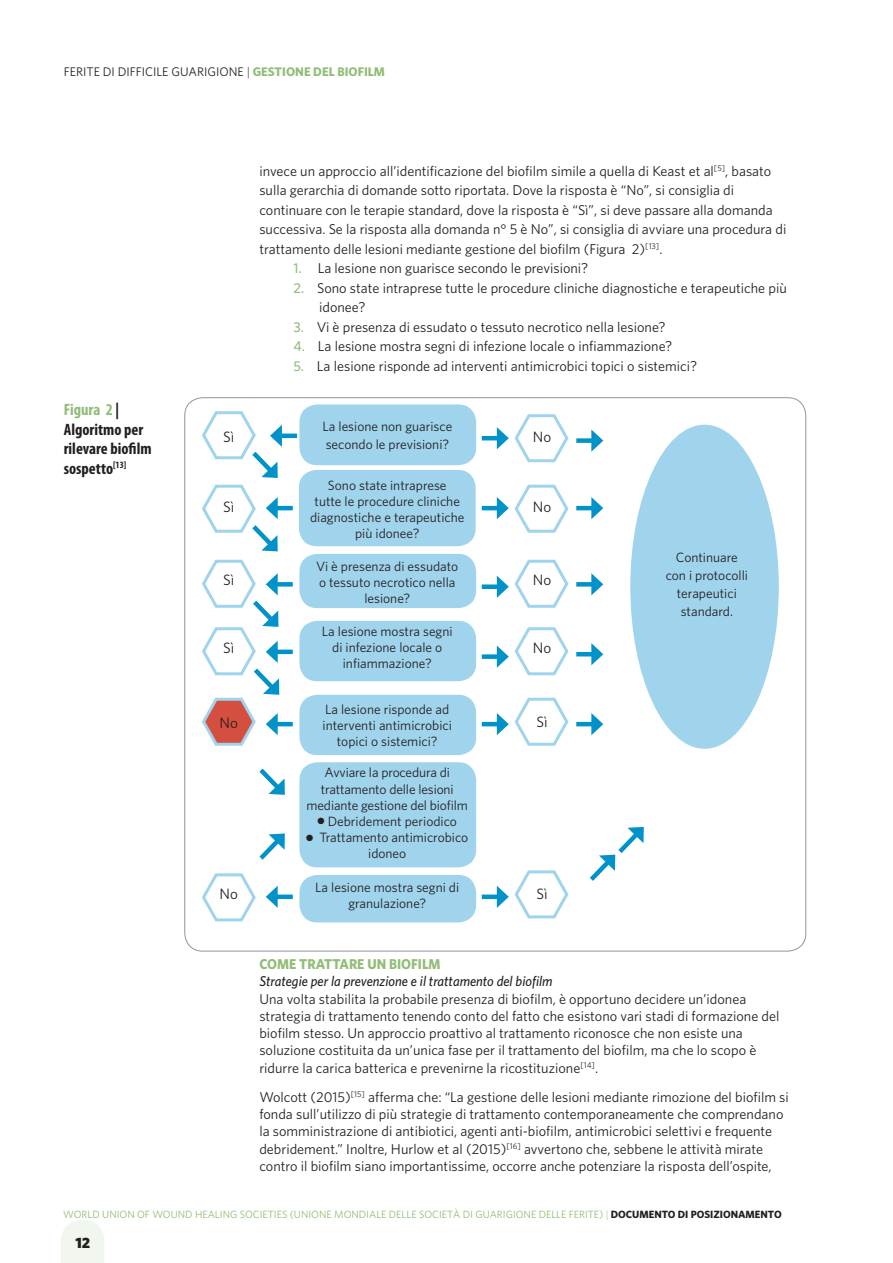
<style>
.page{position:relative;width:893px;height:1263px;background:#fff}
.page>*{position:absolute;margin:0;border:0;box-sizing:border-box;transform-origin:0 0}
.t1{font:700 condensed 16.5px/19.5px "Myriad Pro";color:#231f20}
.t2{font:15px "Whitney";color:#231f20}
.t3{font:900 15px "Whitney";color:#231f20}
.t4{font:14.25px/17.2px "Whitney";color:#231f20}
.t5{font:italic 500 14.25px "Whitney";color:#231f20;scale:.95 1}
.t6{font:700 14.25px "Whitney";color:#90bd77;scale:.95 1}
.t7{font:13.5px/16.2px "Whitney";color:#231f20;text-align:center}
.t8{font:12.45px "Whitney";color:#231f20}
.t9{font:10.5px "Whitney";color:#90bd77}
.s1{font-weight:300}
.s2{font-weight:700;color:#90bd77}
.s3{color:#90bd77}
.s4{font-weight:500;color:#90bd77}
.s5{font-weight:700;color:#231f20}
</style>
<div class="page">
<svg style="left:62px;top:1220px;width:42px;height:16px"></svg>
<div style="left:62px;top:1236px;width:42px;height:27px;background:#f1f6ee"></div>
<div style="left:630px;top:425px;width:149px;height:324px;background:#a0d4ec;border-radius:50%"></div>
<div style="left:299px;top:404px;width:177px;height:61px;background:#a0d4ec;border-radius:18px"></div>
<svg style="left:202px;top:873px;width:54px;height:49px"></svg>
<div style="left:299px;top:470px;width:177px;height:76px;background:#a0d4ec;border-radius:18px"></div>
<div style="left:299px;top:554px;width:177px;height:54px;background:#a0d4ec;border-radius:18px"></div>
<div style="left:299px;top:621px;width:177px;height:60px;background:#a0d4ec;border-radius:18px"></div>
<div style="left:299px;top:695px;width:177px;height:60px;background:#a0d4ec;border-radius:18px"></div>
<div style="left:299px;top:762px;width:177px;height:105px;background:#a0d4ec;border-radius:18px"></div>
<div style="left:299px;top:875px;width:177px;height:47px;background:#a0d4ec;border-radius:18px"></div>
<hr style="left:482px;top:436px;width:19px;height:4px;background:#0092c8">
<svg style="left:497px;top:414px;width:72px;height:49px"></svg>
<div style="left:576px;top:438px;width:19px;height:5px;background:#0092c8"></div>
<svg style="left:591px;top:429px;width:12px;height:23px"></svg>
<hr style="left:482px;top:506px;width:19px;height:4px;background:#0092c8">
<svg style="left:497px;top:484px;width:72px;height:49px"></svg>
<hr style="left:576px;top:506px;width:19px;height:4px;background:#0092c8">
<svg style="left:591px;top:497px;width:12px;height:22px"></svg>
<div style="left:482px;top:584px;width:19px;height:5px;background:#0092c8"></div>
<svg style="left:497px;top:559px;width:72px;height:49px"></svg>
<div style="left:576px;top:582px;width:19px;height:5px;background:#0092c8"></div>
<svg style="left:591px;top:573px;width:12px;height:22px"></svg>
<div style="left:482px;top:654px;width:19px;height:5px;background:#0092c8"></div>
<svg style="left:497px;top:627px;width:72px;height:49px"></svg>
<hr style="left:576px;top:652px;width:19px;height:4px;background:#0092c8">
<svg style="left:591px;top:643px;width:12px;height:22px"></svg>
<hr style="left:482px;top:722px;width:19px;height:4px;background:#0092c8">
<svg style="left:497px;top:697px;width:72px;height:49px"></svg>
<hr style="left:576px;top:722px;width:19px;height:4px;background:#0092c8">
<svg style="left:591px;top:713px;width:12px;height:22px"></svg>
<div style="left:482px;top:894px;width:19px;height:5px;background:#0092c8"></div>
<svg style="left:497px;top:870px;width:72px;height:49px"></svg>
<svg style="left:259px;top:833px;width:26px;height:27px"></svg>
<svg style="left:259px;top:768px;width:26px;height:27px"></svg>
<svg style="left:590px;top:826px;width:54px;height:55px"></svg>
<hr style="left:278px;top:434px;width:19px;height:4px;background:#0092c8">
<hr style="left:274px;top:506px;width:19px;height:4px;background:#0092c8">
<div style="left:274px;top:582px;width:19px;height:5px;background:#0092c8"></div>
<hr style="left:274px;top:650px;width:19px;height:4px;background:#0092c8">
<hr style="left:274px;top:722px;width:19px;height:4px;background:#0092c8">
<svg style="left:202px;top:411px;width:80px;height:335px"></svg>
<div style="left:274px;top:894px;width:19px;height:5px;background:#0092c8"></div>
<svg style="left:266px;top:886px;width:12px;height:22px"></svg>
<p class="t8" style="left:64px;top:64px;width:323px">FERITE DI DIFFICILE GUARIGIONE <span class="s1">|</span> <span class="s2">GESTIONE DEL BIOFILM</span></p>
<p class="t1" style="left:64px;top:400px;width:89px"><span class="s3">Figura 2</span> |<br>Algoritmo per rilevare biofilm sospetto<sup>[13]</sup></p>
<p class="t4" style="left:259px;top:160px;width:528px;line-height:19.5px">invece un approccio all’identificazione del biofilm simile a quella di Keast et al<sup>[5]</sup>, basato sulla gerarchia di domande sotto riportata. Dove la risposta è “No”, si consiglia di continuare con le terapie standard, dove la risposta è “Sì”, si deve passare alla domanda successiva. Se la risposta alla domanda n° 5 è No”, si consiglia di avviare una procedura di trattamento delle lesioni mediante gestione del biofilm (Figura 2)<sup>[13]</sup>.</p>
<p class="t4" style="left:293px;top:259px;width:296px"><span class="s4">1.</span> La lesione non guarisce secondo le previsioni?</p>
<p class="t4" style="left:319px;top:277px;width:469px;line-height:19.5px;text-indent:-26px"><span class="s4">2.</span> Sono state intraprese tutte le procedure cliniche diagnostiche e terapeutiche più idonee?</p>
<p class="t4" style="left:293px;top:318px;width:374px"><span class="s4">3.</span> Vi è presenza di essudato o tessuto necrotico nella lesione?</p>
<p class="t4" style="left:293px;top:337px;width:380px"><span class="s4">4.</span> La lesione mostra segni di infezione locale o infiammazione?</p>
<p class="t4" style="left:293px;top:357px;width:405px"><span class="s4">5.</span> La lesione risponde ad interventi antimicrobici topici o sistemici?</p>
<p class="t2" style="left:223px;top:428px;width:13px">Sì</p>
<p class="t7" style="left:323px;top:417px;width:131px;line-height:18px;text-align:left">La lesione non guarisce secondo le previsioni?</p>
<p class="t2" style="left:533px;top:428px;width:20px">No</p>
<p class="t2" style="left:223px;top:498px;width:13px">Sì</p>
<p class="t7" style="left:310px;top:476px;width:156px">Sono state intraprese<br>tutte le procedure cliniche diagnostiche e terapeutiche più idonee?</p>
<p class="t2" style="left:533px;top:498px;width:20px">No</p>
<p class="t2" style="left:223px;top:571px;width:13px">Sì</p>
<p class="t7" style="left:316px;top:557px;width:144px">Vi è presenza di essudato o tessuto necrotico nella lesione?</p>
<p class="t2" style="left:533px;top:571px;width:20px">No</p>
<p class="t7" style="left:666px;top:548px;width:84px;line-height:18px">Continuare con i protocolli terapeutici standard.</p>
<p class="t2" style="left:223px;top:639px;width:13px">Sì</p>
<p class="t2" style="left:220px;top:714px;width:20px">No</p>
<p class="t7" style="left:322px;top:623px;width:132px">La lesione mostra segni di infezione locale o infiammazione?</p>
<p class="t7" style="left:323px;top:700px;width:131px">La lesione risponde ad interventi antimicrobici topici o sistemici?</p>
<p class="t2" style="left:533px;top:639px;width:20px">No</p>
<p class="t2" style="left:537px;top:712px;width:13px">Sì</p>
<p class="t7" style="left:307px;top:764px;width:163px">Avviare la procedura di trattamento delle lesioni mediante gestione del biofilm</p>
<p class="t7" style="left:318px;top:813px;width:141px">● Debridement periodico</p>
<p class="t7" style="left:306px;top:829px;width:163px">● Trattamento antimicrobico idoneo</p>
<p class="t2" style="left:220px;top:884px;width:20px">No</p>
<p class="t7" style="left:315px;top:879px;width:146px">La lesione mostra segni di granulazione?</p>
<p class="t2" style="left:537px;top:885px;width:13px">Sì</p>
<p class="t6" style="left:259px;top:955px;width:192px">COME TRATTARE UN BIOFILM</p>
<p class="t5" style="left:259px;top:973px;width:310px">Strategie per la prevenzione e il trattamento del biofilm</p>
<p class="t4" style="left:259px;top:990px;width:522px">Una volta stabilita la probabile presenza di biofilm, è opportuno decidere un’idonea strategia di trattamento tenendo conto del fatto che esistono vari stadi di formazione del biofilm stesso. Un approccio proattivo al trattamento riconosce che non esiste una soluzione costituita da un’unica fase per il trattamento del biofilm, ma che lo scopo è ridurre la carica batterica e prevenirne la ricostituzione<sup>[14]</sup>.</p>
<p class="t4" style="left:259px;top:1088px;width:531px">Wolcott (2015)<sup>[15]</sup> afferma che: “La gestione delle lesioni mediante rimozione del biofilm si fonda sull’utilizzo di più strategie di trattamento contemporaneamente che comprendano la somministrazione di antibiotici, agenti anti-biofilm, antimicrobici selettivi e frequente debridement.” Inoltre, Hurlow et al (2015)<sup>[16]</sup> avvertono che, sebbene le attività mirate contro il biofilm siano importantissime, occorre anche potenziare la risposta dell’ospite,</p>
<p class="t9" style="left:63px;top:1208px;width:720px">WORLD UNION OF WOUND HEALING SOCIETIES (UNIONE MONDIALE DELLE SOCIETÀ DI GUARIGIONE DELLE FERITE) <span class="s1">|</span> <span class="s5">DOCUMENTO DI POSIZIONAMENTO</span></p>
<p class="t3" style="left:75px;top:1234px;width:16px">12</p>
</div>
